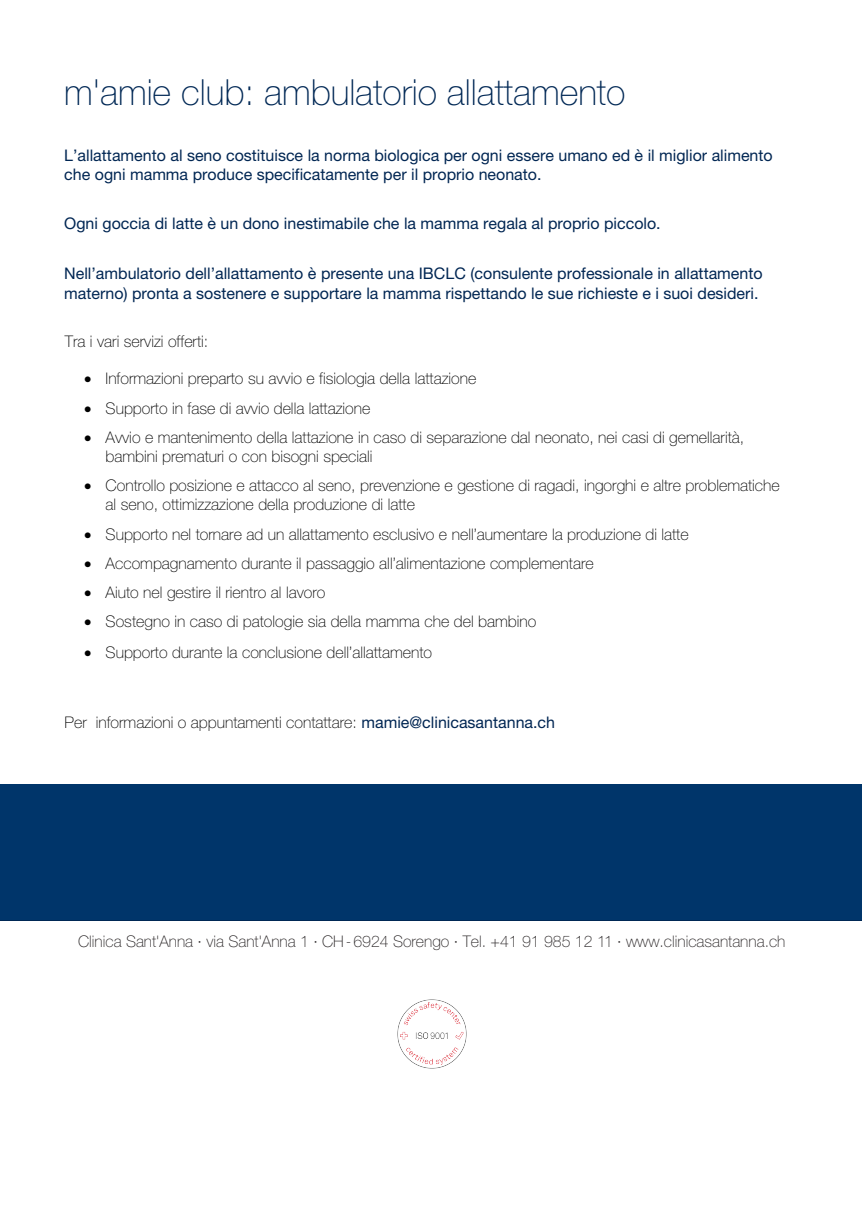
<style>
.page{position:relative;width:862px;height:1214px;background:#fff}
.page>*{position:absolute;margin:0;border:0;box-sizing:border-box;transform-origin:0 0}
.t1{font:100 36px "Helvetica Neue LT Std";color:#002855}
.t2{font:100 16px/19.2px "Helvetica Neue LT Std";color:#000}
.t3{font:16px/19.2px "Helvetica Neue LT Std";color:#002653}
.adresse{font:100 16px "Helvetica Neue LT Std";color:#231f20}
.s1{font-weight:400;color:#002653}
</style>
<div class="page">
<div style="left:0;top:784px;width:862px;height:135px;background:#00356a"></div>
<img style="left:397px;top:999px;width:70px;height:70px">
<h1 class="t1" style="left:64px;top:71px;width:563px">m'amie club: ambulatorio allattamento</h1>
<p class="t3" style="left:64px;top:145px;width:710px">L’allattamento al seno costituisce la norma biologica per ogni essere umano ed è il miglior alimento che ogni mamma produce specificatamente per il proprio neonato.</p>
<p class="t3" style="left:64px;top:214px;width:598px">Ogni goccia di latte è un dono inestimabile che la mamma regala al proprio piccolo.</p>
<p class="t3" style="left:64px;top:262px;width:700px;line-height:20.4px">Nell’ambulatorio dell’allattamento è presente una IBCLC (consulente professionale in allattamento materno) pronta a sostenere e supportare la mamma rispettando le sue richieste e i suoi desideri.</p>
<p class="t2" style="left:65px;top:332px;width:145px">Tra i vari servizi offerti:</p>
<p class="t2" style="left:84px;top:369px;width:394px">• Informazioni preparto su avvio e fisiologia della lattazione</p>
<p class="t2" style="left:84px;top:398px;width:288px">• Supporto in fase di avvio della lattazione</p>
<p class="t2" style="left:106px;top:427px;width:640px;text-indent:-21px">• Avvio e mantenimento della lattazione in caso di separazione dal neonato, nei casi di gemellarità, bambini prematuri o con bisogni speciali</p>
<p class="t2" style="left:106px;top:476px;width:676px;text-indent:-21px">• Controllo posizione e attacco al seno, prevenzione e gestione di ragadi, ingorghi e altre problematiche al seno, ottimizzazione della produzione di latte</p>
<p class="t2" style="left:84px;top:524px;width:606px">• Supporto nel tornare ad un allattamento esclusivo e nell’aumentare la produzione di latte</p>
<p class="t2" style="left:84px;top:553px;width:511px">• Accompagnamento durante il passaggio all’alimentazione complementare</p>
<p class="t2" style="left:84px;top:582px;width:243px">• Aiuto nel gestire il rientro al lavoro</p>
<p class="t2" style="left:84px;top:612px;width:453px">• Sostegno in caso di patologie sia della mamma che del bambino</p>
<p class="t2" style="left:84px;top:642px;width:349px">• Supporto durante la conclusione dell’allattamento</p>
<p class="t2" style="left:65px;top:712px;width:492px">Per informazioni o appuntamenti contattare: <span class="s1">mamie@clinicasantanna.ch</span></p>
<p class="adresse" style="left:78px;top:931px;width:709px">Clinica Sant'Anna · via Sant'Anna 1 · CH- 6924 Sorengo · Tel. +41 91 985 12 11 · www.clinicasantanna.ch</p>
</div>
